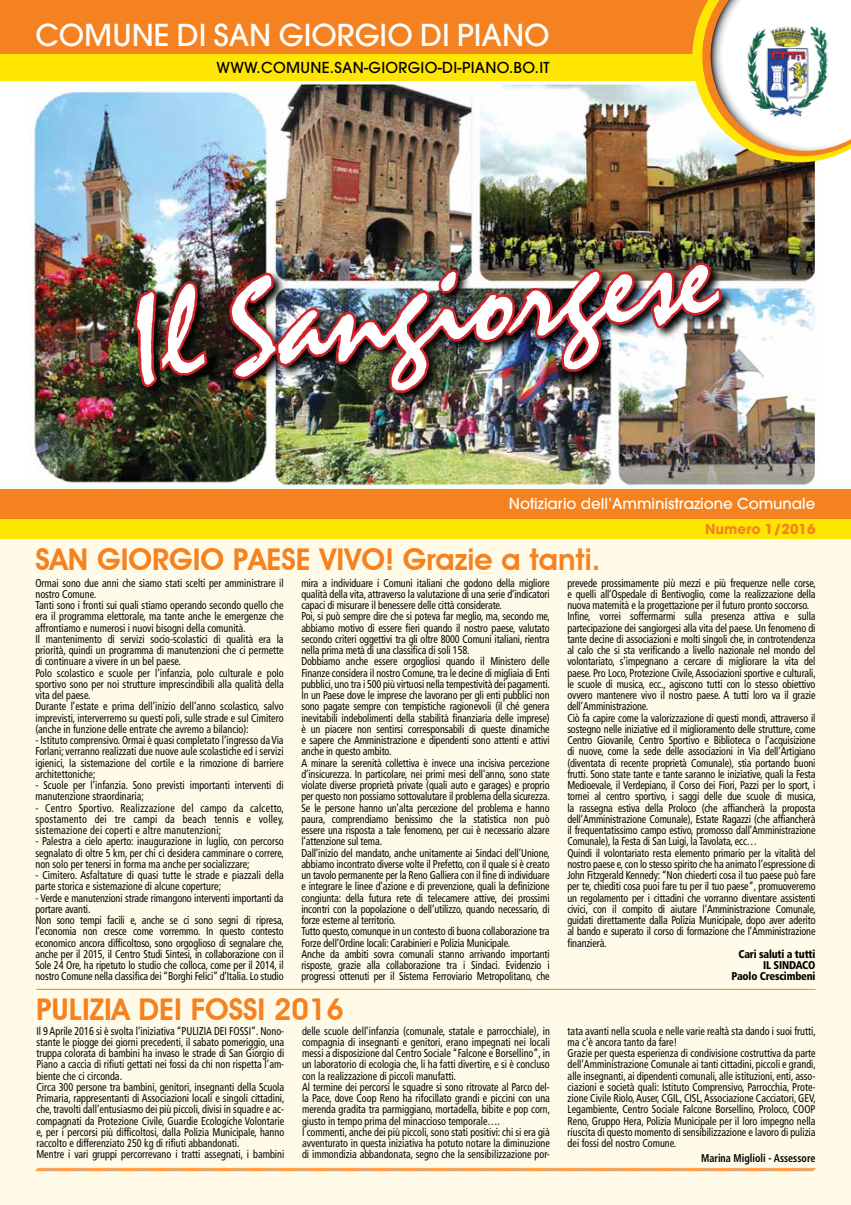
<style>
.page{position:relative;width:851px;height:1205px;background:#fff}
.page>*{position:absolute;margin:0;border:0;box-sizing:border-box;transform-origin:0 0}
.t1{font:125px "Mistral";color:#fff}
.t2{font:600 30px "Avant Garde IT Cby BT";color:#f58220}
.t3{font:500 30px "Avant Garde";color:#fff}
.t4{font:500 15px "Avant Garde";color:#fff}
.t5{font:500 15px "Avant Garde";letter-spacing:.02em;color:#000}
.t6{font:700 13.75px "Avant Garde";color:#f58220}
.t7{font:condensed 11.25px/11.2px "Frutiger";letter-spacing:-.01em;color:#000;scale:.9 1}
.t8{font:900 condensed 11.25px/11.2px "Frutiger";letter-spacing:-.02em;color:#000;text-align:right;scale:.95 1}
.t9{font:700 condensed 11.25px "Frutiger";color:#000;scale:.9 1}
</style>
<div class="page">
<div style="left:0;top:0;width:850px;height:1205px;background:#fffbe8"></div>
<div style="left:0;top:519px;width:850px;height:19px;background:#ffe600"></div>
<div style="left:0;top:489px;width:850px;height:30px;background:#f58220"></div>
<div style="left:0;top:0;width:850px;height:487px;background:#fff"></div>
<img style="left:266px;top:80px;width:551px;height:407px">
<div style="left:0;top:51px;width:850px;height:29px;background:#ffe600"></div>
<div style="left:0;top:0;width:850px;height:53px;background:#f58220"></div>
<svg style="left:692px;top:0;width:158px;height:162px"></svg>
<img style="left:745px;top:22px;width:85px;height:96px">
<img style="left:30px;top:87px;width:241px;height:400px">
<img style="left:132px;top:260px;width:602px;height:145px">
<img style="left:131px;top:279px;width:77px;height:110px">
<img style="left:228px;top:220px;width:491px;height:224px">
<svg style="left:35px;top:1167px;width:781px;height:5px"></svg>
<hr style="left:36px;top:989px;width:779px;height:1px;background:#f58220">
<h2 class="t3" style="left:35px;top:17px;width:515px">COMUNE DI SAN GIORGIO DI PIANO</h2>
<h3 class="t5" style="left:216px;top:58px;width:334px">WWW.COMUNE.SAN-GIORGIO-DI-PIANO.BO.IT</h3>
<h1 class="t1" style="left:125px;top:270px;width:586px;rotate:-7deg">Il Sangiorgese</h1>
<h3 class="t4" style="left:509px;top:494px;width:308px">Notiziario dell’Amministrazione Comunale</h3>
<p class="t6" style="left:705px;top:520px;width:112px">Numero 1/2016</p>
<h2 class="t2" style="left:35px;top:541px;width:566px">SAN GIORGIO PAESE VIVO! Grazie a tanti.</h2>
<p class="t7" style="left:35px;top:577px;width:277px">Ormai sono due anni che siamo stati scelti per amministrare il nostro Comune.<br>Tanti sono i fronti sui quali stiamo operando secondo quello che era il programma elettorale, ma tante anche le emergenze che affrontiamo e numerosi i nuovi bisogni della comunità.<br>Il mantenimento di servizi socio-scolastici di qualità era la priorità, quindi un programma di manutenzioni che ci permette di continuare a vivere in un bel paese.<br>Polo scolastico e scuole per l’infanzia, polo culturale e polo sportivo sono per noi strutture imprescindibili alla qualità della vita del paese.<br>Durante l’estate e prima dell’inizio dell’anno scolastico, salvo imprevisti, interverremo su questi poli, sulle strade e sul Cimitero (anche in funzione delle entrate che avremo a bilancio):</p>
<p class="t7" style="left:35px;top:735px;width:277px;text-align:justify">- Istituto comprensivo. Ormai è quasi completato l’ingresso da Via Forlani; verranno realizzati due nuove aule scolastiche ed i servizi igienici, la sistemazione del cortile e la rimozione di barriere architettoniche;</p>
<p class="t7" style="left:35px;top:780px;width:277px">- Scuole per l’infanzia. Sono previsti importanti interventi di manutenzione straordinaria;</p>
<p class="t7" style="left:35px;top:802px;width:277px;text-align:justify">- Centro Sportivo. Realizzazione del campo da calcetto, spostamento dei tre campi da beach tennis e volley, sistemazione dei coperti e altre manutenzioni;</p>
<p class="t7" style="left:35px;top:836px;width:278px;text-align:justify">- Palestra a cielo aperto: inaugurazione in luglio, con percorso segnalato di oltre 5 km, per chi ci desidera camminare o correre, non solo per tenersi in forma ma anche per socializzare;</p>
<p class="t7" style="left:35px;top:870px;width:277px">- Cimitero. Asfaltature di quasi tutte le strade e piazzali della parte storica e sistemazione di alcune coperture;</p>
<p class="t7" style="left:35px;top:892px;width:278px">- Verde e manutenzioni strade rimangono interventi importanti da portare avanti.<br>Non sono tempi facili e, anche se ci sono segni di ripresa, l’economia non cresce come vorremmo. In questo contesto economico ancora difficoltoso, sono orgoglioso di segnalare che, anche per il 2015, il Centro Studi Sintesi, in collaborazione con il Sole 24 Ore, ha ripetuto lo studio che colloca, come per il 2014, il nostro Comune nella classifica dei “Borghi Felici” d’Italia. Lo studio</p>
<p class="t7" style="left:301px;top:577px;width:278px">mira a individuare i Comuni italiani che godono della migliore qualità della vita, attraverso la valutazione di una serie d’indicatori capaci di misurare il benessere delle città considerate.<br>Poi, si può sempre dire che si poteva far meglio, ma, secondo me, abbiamo motivo di essere fieri quando il nostro paese, valutato secondo criteri oggettivi tra gli oltre 8000 Comuni italiani, rientra nella prima metà di una classifica di soli 158.<br>Dobbiamo anche essere orgogliosi quando il Ministero delle Finanze considera il nostro Comune, tra le decine di migliaia di Enti pubblici, uno tra i 500 più virtuosi nella tempestività dei pagamenti.<br>In un Paese dove le imprese che lavorano per gli enti pubblici non sono pagate sempre con tempistiche ragionevoli (il ché genera inevitabili indebolimenti della stabilità finanziaria delle imprese) è un piacere non sentirsi corresponsabili di queste dinamiche e sapere che Amministrazione e dipendenti sono attenti e attivi anche in questo ambito.<br>A minare la serenità collettiva è invece una incisiva percezione d’insicurezza. In particolare, nei primi mesi dell’anno, sono state violate diverse proprietà private (quali auto e garages) e proprio per questo non possiamo sottovalutare il problema della sicurezza.<br>Se le persone hanno un’alta percezione del problema e hanno paura, comprendiamo benissimo che la statistica non può essere una risposta a tale fenomeno, per cui è necessario alzare l’attenzione sul tema.<br>Dall’inizio del mandato, anche unitamente ai Sindaci dell’Unione, abbiamo incontrato diverse volte il Prefetto, con il quale si è creato un tavolo permanente per la Reno Galliera con il fine di individuare e integrare le linee d’azione e di prevenzione, quali la definizione congiunta: della futura rete di telecamere attive, dei prossimi incontri con la popolazione o dell’utilizzo, quando necessario, di forze esterne al territorio.<br>Tutto questo, comunque in un contesto di buona collaborazione tra Forze dell’Ordine locali: Carabinieri e Polizia Municipale.<br>Anche da ambiti sovra comunali stanno arrivando importanti risposte, grazie alla collaborazione tra i Sindaci. Evidenzio i progressi ottenuti per il Sistema Ferroviario Metropolitano, che</p>
<p class="t7" style="left:567px;top:577px;width:278px">prevede prossimamente più mezzi e più frequenze nelle corse, e quelli all’Ospedale di Bentivoglio, come la realizzazione della nuova maternità e la progettazione per il futuro pronto soccorso.<br>Infine, vorrei soffermarmi sulla presenza attiva e sulla partecipazione dei sangiorgesi alla vita del paese. Un fenomeno di tante decine di associazioni e molti singoli che, in controtendenza al calo che si sta verificando a livello nazionale nel mondo del volontariato, s’impegnano a cercare di migliorare la vita del paese. Pro Loco, Protezione Civile, Associazioni sportive e culturali, le scuole di musica, ecc., agiscono tutti con lo stesso obiettivo ovvero mantenere vivo il nostro paese. A tutti loro va il grazie dell’Amministrazione.<br>Ciò fa capire come la valorizzazione di questi mondi, attraverso il sostegno nelle iniziative ed il miglioramento delle strutture, come Centro Giovanile, Centro Sportivo e Biblioteca o l’acquisizione di nuove, come la sede delle associazioni in Via dell’Artigiano (diventata di recente proprietà Comunale), stia portando buoni frutti. Sono state tante e tante saranno le iniziative, quali la Festa Medioevale, il Verdepiano, il Corso dei Fiori, Pazzi per lo sport, i tornei al centro sportivo, i saggi delle due scuole di musica, la rassegna estiva della Proloco (che affiancherà la proposta dell’Amministrazione Comunale), Estate Ragazzi (che affiancherà il frequentatissimo campo estivo, promosso dall’Amministrazione Comunale), la Festa di San Luigi, la Tavolata, ecc…<br>Quindi il volontariato resta elemento primario per la vitalità del nostro paese e, con lo stesso spirito che ha animato l’espressione di John Fitzgerald Kennedy: “Non chiederti cosa il tuo paese può fare per te, chiediti cosa puoi fare tu per il tuo paese”, promuoveremo un regolamento per i cittadini che vorranno diventare assistenti civici, con il compito di aiutare l’Amministrazione Comunale, guidati direttamente dalla Polizia Municipale, dopo aver aderito al bando e superato il corso di formazione che l’Amministrazione finanzierà.</p>
<p class="t8" style="left:731px;top:948px;width:90px">Cari saluti a tutti<br>IL SINDACO<br>Paolo Crescimbeni</p>
<h2 class="t2" style="left:36px;top:991px;width:309px">PULIZIA DEI FOSSI 2016</h2>
<p class="t7" style="left:36px;top:1025px;width:277px">Il 9 Aprile 2016 si è svolta l’iniziativa “PULIZIA DEI FOSSI”. Nono&shy;stante le piogge dei giorni precedenti, il sabato pomeriggio, una truppa colorata di bambini ha invaso le strade di San Giorgio di Piano a caccia di rifiuti gettati nei fossi da chi non rispetta l’am&shy;biente che ci circonda.<br>Circa 300 persone tra bambini, genitori, insegnanti della Scuola Primaria, rappresentanti di Associazioni locali e singoli cittadini, che, travolti dall’entusiasmo dei più piccoli, divisi in squadre e ac&shy;compagnati da Protezione Civile, Guardie Ecologiche Volontarie e, per i percorsi più difficoltosi, dalla Polizia Municipale, hanno raccolto e differenziato 250 kg di rifiuti abbandonati.<br>Mentre i vari gruppi percorrevano i tratti assegnati, i bambini</p>
<p class="t7" style="left:302px;top:1025px;width:277px">delle scuole dell’infanzia (comunale, statale e parrocchiale), in compagnia di insegnanti e genitori, erano impegnati nei locali messi a disposizione dal Centro Sociale “Falcone e Borsellino”, in un laboratorio di ecologia che, li ha fatti divertire, e si è concluso con la realizzazione di piccoli manufatti.<br>Al termine dei percorsi le squadre si sono ritrovate al Parco del&shy;la Pace, dove Coop Reno ha rifocillato grandi e piccini con una merenda gradita tra parmiggiano, mortadella, bibite e pop corn, giusto in tempo prima del minaccioso temporale….<br>I commenti, anche dei più piccoli, sono stati positivi: chi si era già avventurato in questa iniziativa ha potuto notare la diminuzione di immondizia abbandonata, segno che la sensibilizzazione por-</p>
<p class="t7" style="left:567px;top:1025px;width:277px">tata avanti nella scuola e nelle varie realtà sta dando i suoi frutti, ma c’è ancora tanto da fare!<br>Grazie per questa esperienza di condivisione costruttiva da parte dell’Amministrazione Comunale ai tanti cittadini, piccoli e grandi, alle insegnanti, ai dipendenti comunali, alle istituzioni, enti, asso&shy;ciazioni e società quali: Istituto Comprensivo, Parrocchia, Prote&shy;zione Civile Riolo, Auser, CGIL, CISL, Associazione Cacciatori, GEV, Legambiente, Centro Sociale Falcone Borsellino, Proloco, COOP Reno, Gruppo Hera, Polizia Municipale per il loro impegno nella riuscita di questo momento di sensibilizzazione e lavoro di pulizia dei fossi del nostro Comune.</p>
<p class="t9" style="left:701px;top:1151px;width:129px">Marina Miglioli - Assessore</p>
</div>
